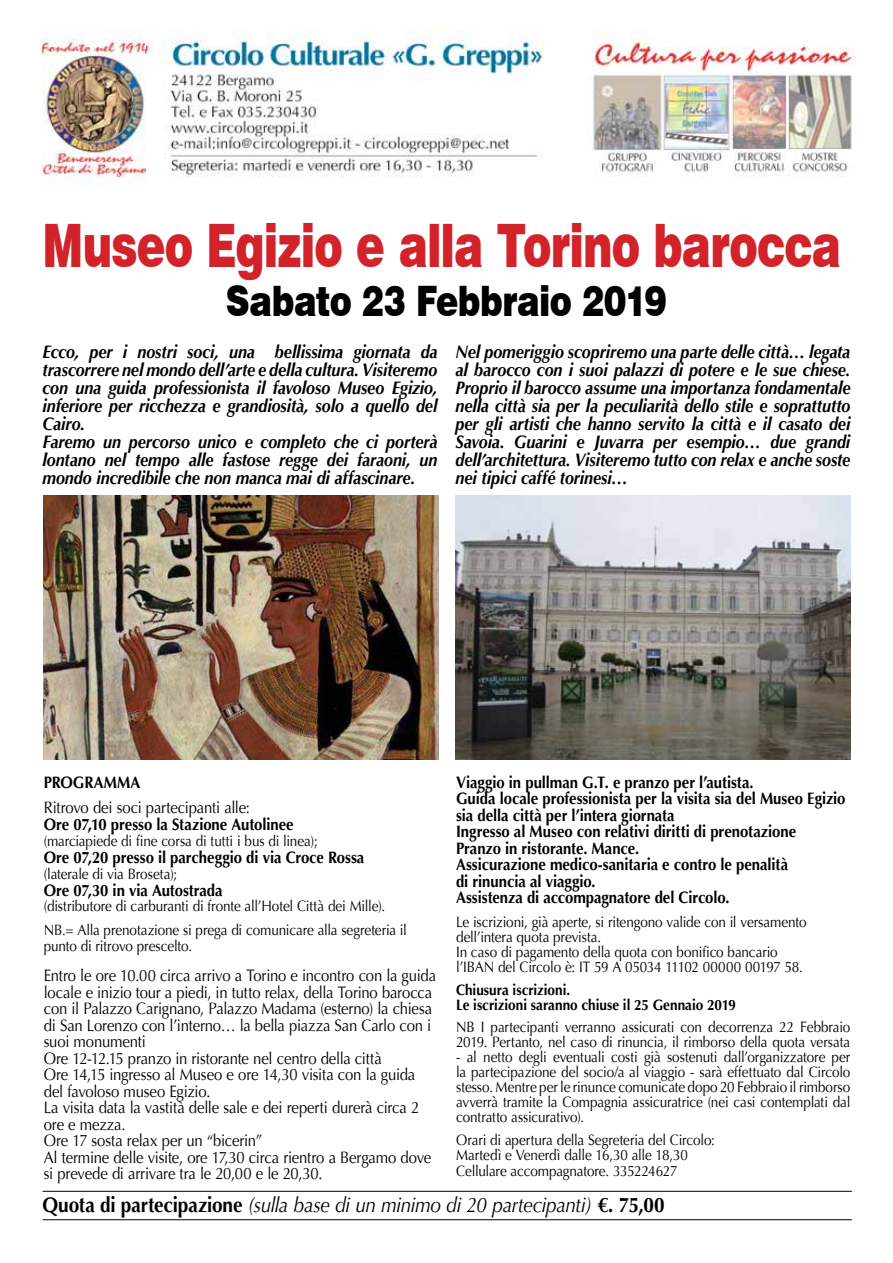
<style>
.page{position:relative;width:893px;height:1263px;background:#fff}
.page>*{position:absolute;margin:0;border:0;box-sizing:border-box;transform-origin:0 0}
.t1{font:900 60px "Swiss 721 BT";letter-spacing:-.02em;color:#d2232a;scale:.72 1}
.t2{font:900 42px "Swiss 721 BT";letter-spacing:-.02em;color:#000;scale:.8 1}
.t3{font:italic 21px "Optima";letter-spacing:-.02em;color:#000;scale:.9 1}
.t4{font:italic 700 18px/18px "Optima";letter-spacing:-.005em;color:#000;scale:.9 1}
.t5{font:16.5px/16.5px "Optima";letter-spacing:-.015em;color:#000;scale:.9 1}
.t6{font:700 16.5px/16.5px "Optima";letter-spacing:-.005em;color:#000;scale:.9 1}
.t7{font:15px/15px "Optima";letter-spacing:-.01em;color:#000;scale:.9 1}
.t8{font:700 15px/15px "Optima";color:#000;scale:.9 1}
.s1{font-weight:700;font-style:normal}
</style>
<div class="page">
<img style="left:41px;top:31px;width:814px;height:154px">
<hr style="left:43px;top:1191px;width:809px;height:1px;background:#000">
<hr style="left:43px;top:1219px;width:809px;height:1px;background:#000">
<img style="left:44px;top:495px;width:394px;height:264px">
<img style="left:455px;top:495px;width:395px;height:264px">
<h1 class="t1" style="left:43px;top:209px;width:1111px">Museo Egizio e alla Torino barocca</h1>
<h2 class="t2" style="left:226px;top:276px;width:553px">Sabato 23 Febbraio 2019</h2>
<p class="t4" style="left:43px;top:343px;width:440px">Ecco, per i nostri soci, una bellissima giornata da trascorrere nel mondo dell’arte e della cultura. Visiteremo con una guida professionista il favoloso Museo Egizio, inferiore per ricchezza e grandiosità, solo a quello del Cairo.<br>Faremo un percorso unico e completo che ci porterà lontano nel tempo alle fastose regge dei faraoni, un mondo incredibile che non manca mai di affascinare.</p>
<p class="t4" style="left:455px;top:343px;width:440px;text-align:justify">Nel pomeriggio scopriremo una parte delle città… legata al barocco con i suoi palazzi di potere e le sue chiese.<br>Proprio il barocco assume una importanza fondamentale nella città sia per la peculiarità dello stile e soprattutto per gli artisti che hanno servito la città e il casato dei Savoia. Guarini e Juvarra per esempio… due grandi dell’architettura. Visiteremo tutto con relax e anche soste nei tipici caffé torinesi…</p>
<p class="t6" style="left:456px;top:774px;width:434px">Viaggio in pullman G.T. e pranzo per l’autista.<br>Guida locale professionista per la visita sia del Museo Egizio sia della città per l’intera giornata<br>Ingresso al Museo con relativi diritti di prenotazione<br>Pranzo in ristorante. Mance.<br>Assicurazione medico-sanitaria e contro le penalità<br>di rinuncia al viaggio.<br>Assistenza di accompagnatore del Circolo.</p>
<p class="t7" style="left:456px;top:915px;width:391px">Le iscrizioni, già aperte, si ritengono valide con il versamento dell’intera quota prevista.<br>In caso di pagamento della quota con bonifico bancario l’IBAN del Circolo è: IT 59 A 05034 11102 00000 00197 58.</p>
<p class="t8" style="left:456px;top:982px;width:312px">Chiusura iscrizioni.<br>Le iscrizioni saranno chiuse il 25 Gennaio 2019</p>
<p class="t7" style="left:456px;top:1020px;width:440px">NB I partecipanti verranno assicurati con decorrenza 22 Febbraio<br>2019. Pertanto, nel caso di rinuncia, il rimborso della quota versata</p>
<p class="t7" style="left:456px;top:1050px;width:440px;text-align:justify">- al netto degli eventuali costi già sostenuti dall’organizzatore per la partecipazione del socio/a al viaggio - sarà effettuato dal Circolo stesso. Mentre per le rinunce comunicate dopo 20 Febbraio il rimborso avverrà tramite la Compagnia assicuratrice (nei casi contemplati dal contratto assicurativo).</p>
<p class="t7" style="left:456px;top:1132px;width:289px">Orari di apertura della Segreteria del Circolo:<br>Martedì e Venerdì dalle 16,30 alle 18,30</p>
<p class="t7" style="left:456px;top:1164px;width:247px">Cellulare accompagnatore. 335224627</p>
<h3 class="t3" style="left:43px;top:1192px;width:693px"><span class="s1">Quota di partecipazione</span> (sulla base di un minimo di 20 partecipanti) <span class="s1">€. 75,00</span></h3>
<p class="t6" style="left:44px;top:774px;width:109px">PROGRAMMA</p>
<p class="t5" style="left:44px;top:799px;width:231px">Ritrovo dei soci partecipanti alle:</p>
<p class="t6" style="left:44px;top:816px;width:279px">Ore 07,10 presso la Stazione Autolinee</p>
<p class="t7" style="left:44px;top:834px;width:306px">(marciapiede di fine corsa di tutti i bus di linea);</p>
<p class="t6" style="left:44px;top:849px;width:358px">Ore 07,20 presso il parcheggio di via Croce Rossa</p>
<p class="t7" style="left:44px;top:867px;width:150px">(laterale di via Broseta);</p>
<p class="t6" style="left:44px;top:882px;width:200px">Ore 07,30 in via Autostrada</p>
<p class="t7" style="left:44px;top:894px;width:405px;line-height:24px">(distributore di carburanti di fronte all’Hotel Città dei Mille).<br>NB.= Alla prenotazione si prega di comunicare alla segreteria il</p>
<p class="t7" style="left:44px;top:939px;width:166px">punto di ritrovo prescelto.</p>
<p class="t5" style="left:44px;top:967px;width:437px">Entro le ore 10.00 circa arrivo a Torino e incontro con la guida locale e inizio tour a piedi, in tutto relax, della Torino barocca con il Palazzo Carignano, Palazzo Madama (esterno) la chiesa di San Lorenzo con l’interno… la bella piazza San Carlo con i suoi monumenti<br>Ore 12-12.15 pranzo in ristorante nel centro della città<br>Ore 14,15 ingresso al Museo e ore 14,30 visita con la guida del favoloso museo Egizio.<br>La visita data la vastità delle sale e dei reperti durerà circa 2 ore e mezza.<br>Ore 17 sosta relax per un “bicerin”<br>Al termine delle visite, ore 17,30 circa rientro a Bergamo dove si prevede di arrivare tra le 20,00 e le 20,30.</p>
</div>
